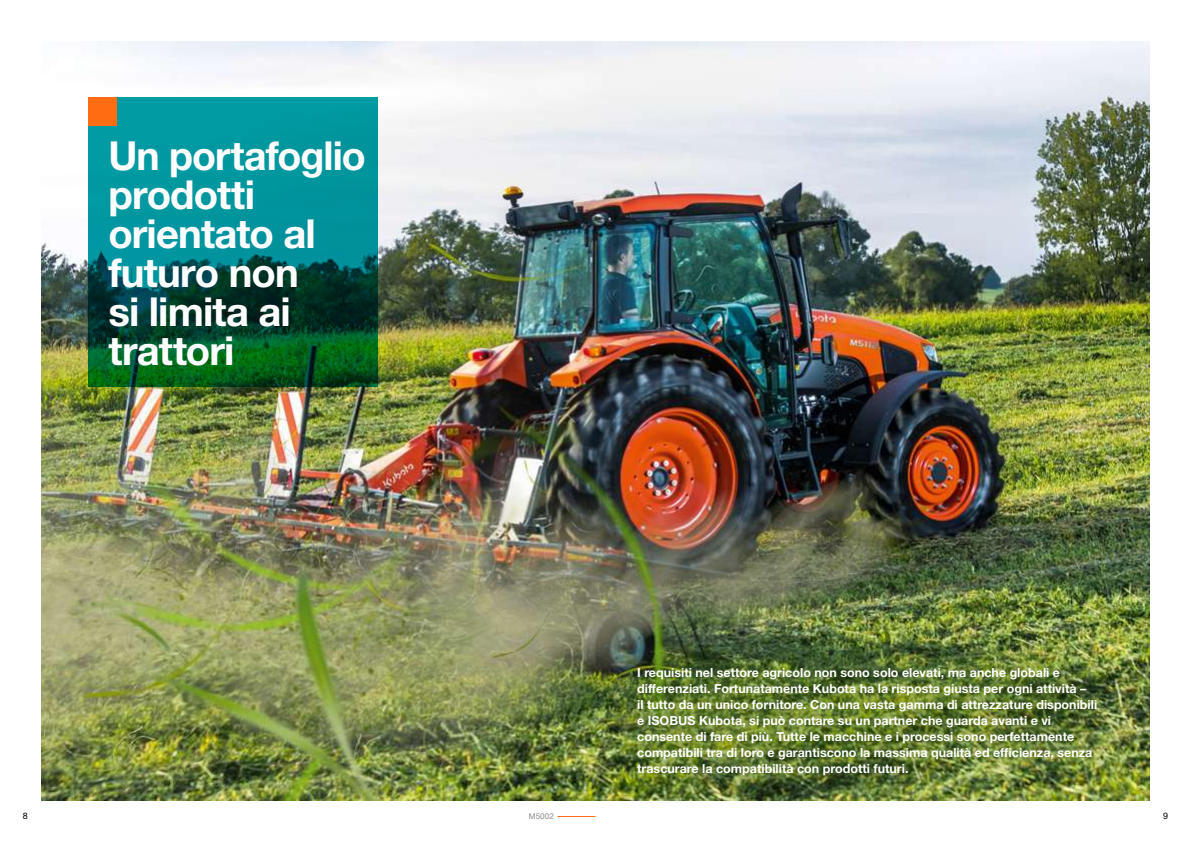
<style>
.page{position:relative;width:1191px;height:842px;background:#fff}
.page>*{position:absolute;margin:0;border:0;box-sizing:border-box;transform-origin:0 0}
.t1{font:700 40px/39px "Helvetica Neue LT Std";letter-spacing:-.02em;color:#fff}
.t2{font:700 12.5px/16px "Helvetica Neue LT Std";color:#fff}
.t3{font:9px "Helvetica Neue LT Std";color:#000}
.t4{font:8px "Helvetica Neue LT Std";letter-spacing:.01em;color:#878786}
</style>
<div class="page">
<hr style="left:557px;top:816px;width:38px;height:1px;background:#ff6c11">
<img style="left:42px;top:42px;width:1107px;height:758px">
<svg style="left:88px;top:97px;width:290px;height:289px;background:#00756c"></svg>
<div style="left:88px;top:97px;width:29px;height:28px;background:#ff6c11"></div>
<div style="left:601px;top:632px;width:530px;height:178px;background:#436615;opacity:.75"></div>
<h1 class="t1" style="left:108px;top:136px;width:259px">Un portafoglio prodotti orientato al futuro non<br>si limita ai trattori</h1>
<p class="t2" style="left:637px;top:664px;width:461px">I requisiti nel settore agricolo non sono solo elevati, ma anche globali e differenziati. Fortunatamente Kubota ha la risposta giusta per ogni attività –<br>il tutto da un unico fornitore. Con una vasta gamma di attrezzature disponibili e ISOBUS Kubota, si può contare su un partner che guarda avanti e vi consente di fare di più. Tutte le macchine e i processi sono perfettamente compatibili tra di loro e garantiscono la massima qualità ed efficienza, senza trascurare la compatibilità con prodotti futuri.</p>
<p class="t3" style="left:23px;top:811px;width:7px">8</p>
<p class="t4" style="left:529px;top:812px;width:27px">M5002</p>
<p class="t3" style="left:1163px;top:811px;width:7px">9</p>
</div>
